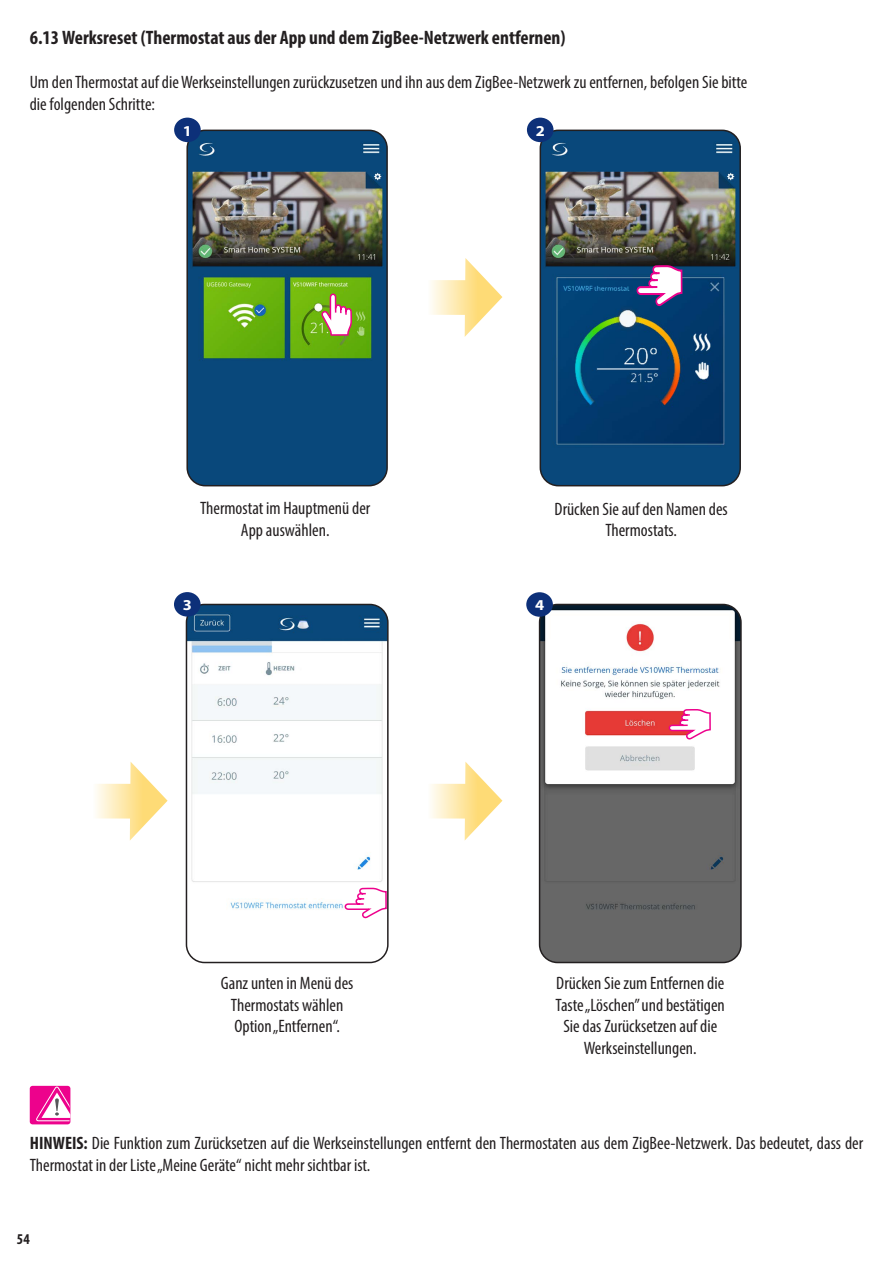
<style>
.page{position:relative;width:893px;height:1263px;background:#fff}
.page>*{position:absolute;margin:0;border:0;box-sizing:border-box;transform-origin:0 0}
.Tytuł_rozdziału{font:700 condensed 19.5px "Myriad Pro";color:#231f20}
.Treść{font:condensed 18px/21.6px "Myriad Pro";color:#231f20;text-align:center}
.t1{font:700 15.15px "Myriad Pro";color:#fff;scale:1.09 1}
.t2{font:700 condensed 15px "Myriad Pro";color:#231f20}
.s1{font-weight:700}
</style>
<div class="page">
<img style="left:540px;top:604px;width:199px;height:358px">
<div style="left:539px;top:604px;width:203px;height:359px;border:2px solid #231f20;border-radius:18px"></div>
<img style="left:186px;top:604px;width:200px;height:358px">
<div style="left:186px;top:604px;width:203px;height:359px;border:2px solid #231f20;border-radius:18px"></div>
<svg style="left:345px;top:888px;width:41px;height:30px"></svg>
<svg style="left:669px;top:709px;width:41px;height:30px"></svg>
<div style="left:30px;top:1086px;width:40px;height:38px;background:#ed028c;border-radius:3px"></div>
<svg style="left:36px;top:1086px;width:34px;height:36px"></svg>
<img style="left:540px;top:130px;width:200px;height:356px">
<div style="left:540px;top:130px;width:201px;height:356px;border:2px solid #231f20;border-radius:18px"></div>
<img style="left:189px;top:130px;width:198px;height:356px">
<div style="left:186px;top:130px;width:202px;height:356px;border:2px solid #231f20;border-radius:18px"></div>
<svg style="left:321px;top:293px;width:31px;height:42px"></svg>
<svg style="left:637px;top:265px;width:45px;height:41px"></svg>
<div style="left:174px;top:118px;width:27px;height:24px;background:#0d3079;border-radius:50%"></div>
<div style="left:527px;top:118px;width:26px;height:24px;background:#0d3079;border-radius:50%"></div>
<svg style="left:431px;top:258px;width:71px;height:79px"></svg>
<svg style="left:96px;top:762px;width:72px;height:78px"></svg>
<svg style="left:431px;top:762px;width:71px;height:79px"></svg>
<div style="left:174px;top:592px;width:27px;height:25px;background:#0d3079;border-radius:50%"></div>
<div style="left:526px;top:592px;width:27px;height:25px;background:#0d3079;border-radius:50%"></div>
<p class="Tytuł_rozdziału" style="left:30px;top:26px;width:537px">6.13 Werksreset (Thermostat aus der App und dem ZigBee-Netzwerk entfernen)</p>
<p class="Treść" style="left:30px;top:71px;width:719px;text-align:left">Um den Thermostat auf die Werkseinstellungen zurückzusetzen und ihn aus dem ZigBee-Netzwerk zu entfernen, befolgen Sie bitte die folgenden Schritte:</p>
<p class="t1" style="left:183px;top:121px;width:10px">1</p>
<p class="t1" style="left:536px;top:121px;width:10px">2</p>
<p class="Treść" style="left:200px;top:497px;width:172px">Thermostat im Hauptmenü der<br>App auswählen.</p>
<p class="Treść" style="left:555px;top:497px;width:175px">Drücken Sie auf den Namen des<br>Thermostats.</p>
<p class="t1" style="left:183px;top:595px;width:10px">3</p>
<p class="t1" style="left:535px;top:595px;width:10px">4</p>
<p class="Treść" style="left:221px;top:972px;width:134px">Ganz unten in Menü des</p>
<p class="Treść" style="left:231px;top:994px;width:114px">Thermostats wählen</p>
<p class="Treść" style="left:234px;top:1015px;width:107px">Option „Entfernen“.</p>
<p class="Treść" style="left:556px;top:972px;width:171px">Drücken Sie zum Entfernen die<br>Taste „Löschen” und bestätigen<br>Sie das Zurücksetzen auf die<br>Werkseinstellungen.</p>
<p class="Treść" style="left:30px;top:1132px;width:835px;text-align:left"><span class="s1">HINWEIS:</span> Die Funktion zum Zurücksetzen auf die Werkseinstellungen entfernt den Thermostaten aus dem ZigBee-Netzwerk. Das bedeutet, dass der<br>Thermostat in der Liste „Meine Geräte“ nicht mehr sichtbar ist.</p>
<p class="t2" style="left:17px;top:1230px;width:14px">54</p>
</div>
